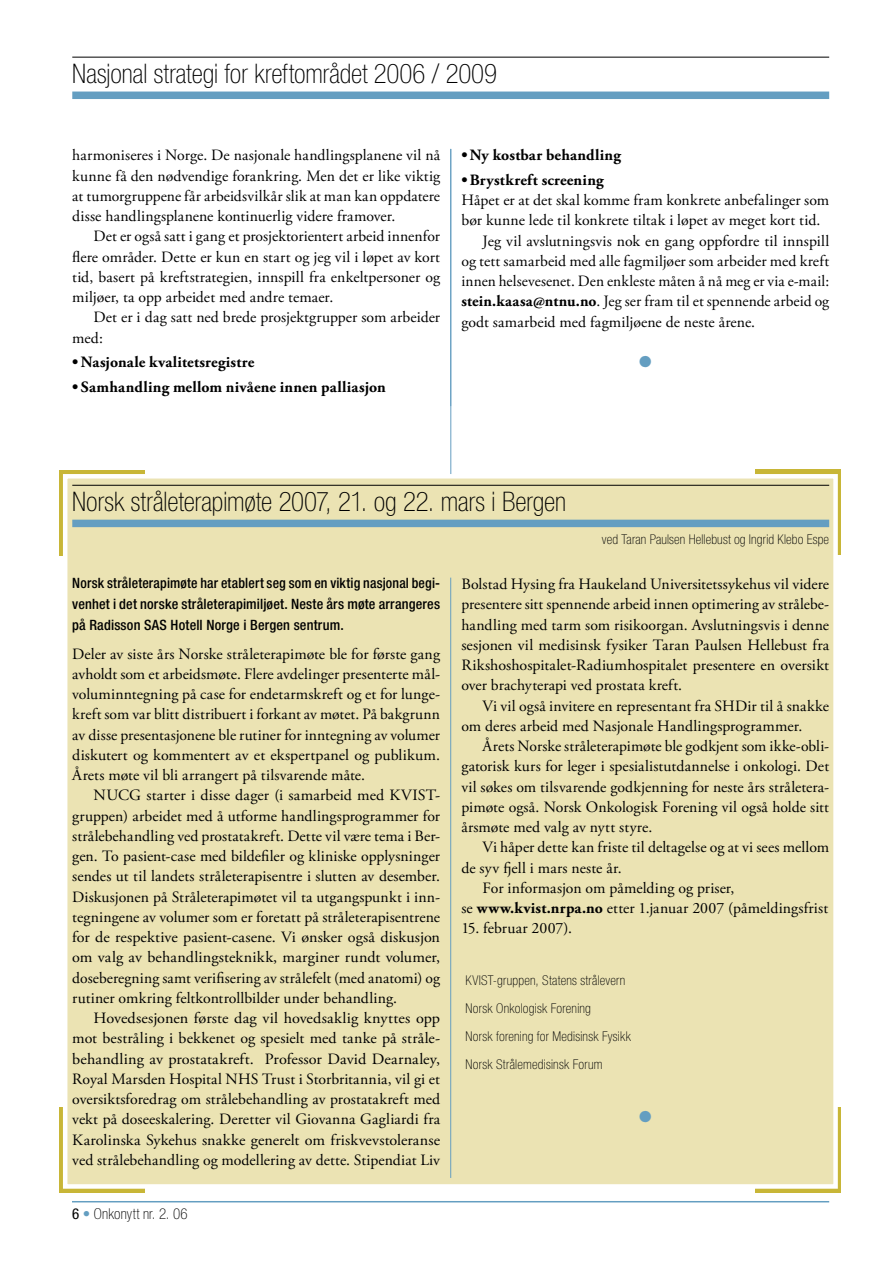
<style>
.page{position:relative;width:893px;height:1263px;background:#fff}
.page>*{position:absolute;margin:0;border:0;box-sizing:border-box;transform-origin:0 0}
.t1{font:100 condensed 27px "Helvetica Neue LT Std";color:#000}
.t2{font:15.75px/20.2px "Adobe Garamond Pro";letter-spacing:.005em;color:#000;text-align:justify}
.t3{font:700 15.75px "Adobe Garamond Pro";letter-spacing:.01em;color:#000}
.t4{font:15.75px "Zapf Dingbats Std";color:#649ec1}
.t5{font:100 condensed 15px "Helvetica Neue LT Std";letter-spacing:.01em;color:#000}
.t6{font:500 condensed 14.25px/21px "Helvetica Neue LT Std";letter-spacing:.015em;color:#000;text-align:justify}
.t7{font:100 condensed 13.5px/28px "Helvetica Neue LT Std";letter-spacing:.015em;color:#000}
.s1{font-weight:700}
.s2{font-weight:400}
.s3{color:#649ec1}
</style>
<div class="page">
<hr style="left:72px;top:1201px;width:757px;height:1px;background:#649ec1">
<hr style="left:450px;top:149px;width:1px;height:1029px;background:#649ec1">
<div style="left:756px;top:469px;width:85px;height:85px;background:#c8b637"></div>
<div style="left:756px;top:1107px;width:85px;height:85px;background:#c8b637"></div>
<div style="left:60px;top:1107px;width:85px;height:85px;background:#c8b637"></div>
<div style="left:60px;top:470px;width:85px;height:85px;background:#c8b637"></div>
<div style="left:63px;top:474px;width:775px;height:715px;background:#ebe3b3;border:4px solid #fff"></div>
<hr style="left:450px;top:578px;width:1px;height:600px;background:#649ec1">
<hr style="left:72px;top:485px;width:757px;height:1px;background:#000">
<div style="left:72px;top:520px;width:757px;height:7px;background:#649ec1"></div>
<hr style="left:72px;top:57px;width:757px;height:1px;background:#000">
<div style="left:72px;top:92px;width:757px;height:7px;background:#649ec1"></div>
<h1 class="t1" style="left:72px;top:58px;width:426px">Nasjonal strategi for kreftområdet 2006 / 2009</h1>
<p class="t2" style="left:72px;top:146px;width:369px">harmoniseres i Norge. De nasjonale handlingsplanene vil nå kunne få den nødvendige forankring. Men det er like viktig at tumorgruppene får arbeidsvilkår slik at man kan oppdatere disse handlingsplanene kontinuerlig videre framover.</p>
<p class="t2" style="left:72px;top:227px;width:369px;text-indent:21px">Det er også satt i gang et prosjektorientert arbeid innenfor flere områder. Dette er kun en start og jeg vil i løpet av kort tid, basert på kreftstrategien, innspill fra enkeltpersoner og miljøer, ta opp arbeidet med andre temaer.</p>
<p class="t2" style="left:72px;top:308px;width:369px;text-indent:21px">Det er i dag satt ned brede prosjektgrupper som arbeider med:</p>
<p class="t3" style="left:72px;top:353px;width:184px">• Nasjonale kvalitetsregistre</p>
<p class="t3" style="left:72px;top:377px;width:315px">• Samhandling mellom nivåene innen palliasjon</p>
<p class="t3" style="left:461px;top:146px;width:161px">• Ny kostbar behandling</p>
<p class="t3" style="left:461px;top:171px;width:144px">• Brystkreft screening</p>
<p class="t2" style="left:461px;top:190px;width:369px">Håpet er at det skal komme fram konkrete anbefalinger som</p>
<p class="t2" style="left:461px;top:211px;width:361px">bør kunne lede til konkrete tiltak i løpet av meget kort tid.</p>
<p class="t2" style="left:483px;top:231px;width:348px">Jeg vil avslutningsvis nok en gang oppfordre til innspill</p>
<p class="t2" style="left:461px;top:251px;width:369px">og tett samarbeid med alle fagmiljøer som arbeider med kreft</p>
<p class="t2" style="left:461px;top:271px;width:369px">innen helsevesenet. Den enkleste måten å nå meg er via e-mail:</p>
<p class="t2" style="left:461px;top:292px;width:369px"><span class="s1">stein.kaasa@ntnu.no</span>. Jeg ser fram til et spennende arbeid og</p>
<p class="t2" style="left:461px;top:312px;width:295px">godt samarbeid med fagmiljøene de neste årene.</p>
<p class="t4" style="left:639px;top:354px;width:14px">●</p>
<h1 class="t1" style="left:72px;top:486px;width:495px">Norsk stråleterapimøte 2007, 21. og 22. mars i Bergen</h1>
<p class="t7" style="left:602px;top:525px;width:229px">ved Taran Paulsen Hellebust og Ingrid Klebo Espe</p>
<p class="t6" style="left:72px;top:572px;width:369px">Norsk stråleterapimøte har etablert seg som en viktig nasjonal begi&shy;venhet i det norske stråleterapimiljøet. Neste års møte arrangeres på Radisson SAS Hotell Norge i Bergen sentrum.</p>
<p class="t2" style="left:72px;top:644px;width:369px">Deler av siste års Norske stråleterapimøte ble for første gang avholdt som et arbeidsmøte. Flere avdelinger presenterte mål&shy;voluminntegning på case for endetarmskreft og et for lunge&shy;kreft som var blitt distribuert i forkant av møtet. På bakgrunn av disse presentasjonene ble rutiner for inntegning av volumer diskutert og kommentert av et ekspertpanel og publikum.<br>Årets møte vil bli arrangert på tilsvarende måte.</p>
<p class="t2" style="left:72px;top:786px;width:369px;text-indent:21px">NUCG starter i disse dager (i samarbeid med KVIST&shy;gruppen) arbeidet med å utforme handlingsprogrammer for strålebehandling ved prostatakreft. Dette vil være tema i Ber&shy;gen. To pasient-case med bildefiler og kliniske opplysninger sendes ut til landets stråleterapisentre i slutten av desember.<br>Diskusjonen på Stråleterapimøtet vil ta utgangspunkt i inn&shy;tegningene av volumer som er foretatt på stråleterapisentrene for de respektive pasient-casene. Vi ønsker også diskusjon om valg av behandlingsteknikk, marginer rundt volumer, doseberegning samt verifisering av strålefelt (med anatomi) og rutiner omkring feltkontrollbilder under behandling.</p>
<p class="t2" style="left:72px;top:1008px;width:369px;text-indent:21px">Hovedsesjonen første dag vil hovedsaklig knyttes opp mot bestråling i bekkenet og spesielt med tanke på stråle&shy;behandling av prostatakreft. Professor David Dearnaley, Royal Marsden Hospital NHS Trust i Storbritannia, vil gi et oversiktsforedrag om strålebehandling av prostatakreft med vekt på doseeskalering. Deretter vil Giovanna Gagliardi fra Karolinska Sykehus snakke generelt om friskvevstoleranse ved strålebehandling og modellering av dette. Stipendiat Liv</p>
<p class="t5" style="left:72px;top:1206px;width:117px"><span class="s2">6</span> <span class="s3">•</span> Onkonytt nr. 2. 06</p>
<p class="t2" style="left:461px;top:574px;width:369px">Bolstad Hysing fra Haukeland Universitetssykehus vil videre presentere sitt spennende arbeid innen optimering av strålebe&shy;handling med tarm som risikoorgan. Avslutningsvis i denne sesjonen vil medisinsk fysiker Taran Paulsen Hellebust fra Rikshoshospitalet-Radiumhospitalet presentere en oversikt over brachyterapi ved prostata kreft.</p>
<p class="t2" style="left:461px;top:696px;width:369px;text-indent:21px">Vi vil også invitere en representant fra SHDir til å snakke om deres arbeid med Nasjonale Handlingsprogrammer.</p>
<p class="t2" style="left:461px;top:736px;width:369px;text-indent:21px">Årets Norske stråleterapimøte ble godkjent som ikke-obli&shy;gatorisk kurs for leger i spesialistutdannelse i onkologi. Det vil søkes om tilsvarende godkjenning for neste års stråletera&shy;pimøte også. Norsk Onkologisk Forening vil også holde sitt årsmøte med valg av nytt styre.</p>
<p class="t2" style="left:483px;top:838px;width:348px">Vi håper dette kan friste til deltagelse og at vi sees mellom</p>
<p class="t2" style="left:461px;top:858px;width:162px">de syv fjell i mars neste år.</p>
<p class="t2" style="left:483px;top:878px;width:253px">For informasjon om påmelding og priser,</p>
<p class="t2" style="left:461px;top:898px;width:368px">se <span class="s1">www.kvist.nrpa.no</span> etter 1.januar 2007 (påmeldingsfrist</p>
<p class="t2" style="left:461px;top:919px;width:112px">15. februar 2007).</p>
<p class="t7" style="left:466px;top:966px;width:167px">KVIST-gruppen, Statens strålevern<br>Norsk Onkologisk Forening<br>Norsk forening for Medisinsk Fysikk<br>Norsk Strålemedisinsk Forum</p>
<p class="t4" style="left:639px;top:1109px;width:14px">●</p>
</div>
